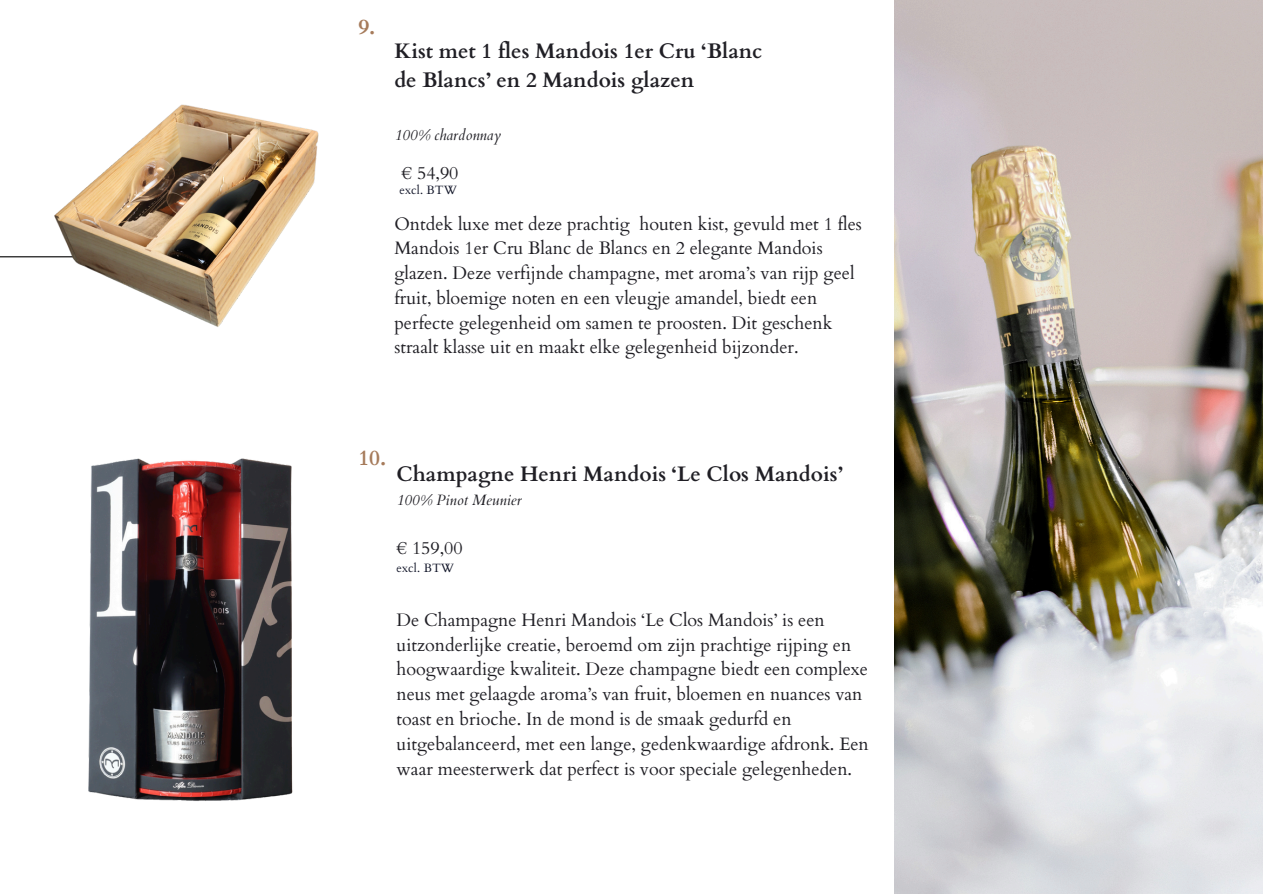
<style>
.page{position:relative;width:1263px;height:894px;background:#fff}
.page>*{position:absolute;margin:0;border:0;box-sizing:border-box;transform-origin:0 0}
.t1{font:700 21.3px "Cardo";color:#a67b5b}
.t2{font:700 21px/29.2px "Cardo";color:#201f25}
.t3{font:18px/24.8px "Cardo";color:#201f25}
.t4{font:italic 15px "Cardo";color:#201f25}
.t5{font:12px "Cardo";letter-spacing:.015em;color:#121629}
</style>
<div class="page">
<img style="left:895px;top:0;width:368px;height:893px">
<img style="left:88px;top:458px;width:205px;height:343px">
<hr style="left:0;top:256px;width:258px;height:1px;background:#000">
<img style="left:41px;top:104px;width:278px;height:223px">
<h3 class="t1" style="left:358px;top:12px;width:19px">9.</h3>
<p class="t2" style="left:394px;top:37px;width:369px">Kist met 1 fles Mandois 1er Cru ‘Blanc de Blancs’ en 2 Mandois glazen</p>
<h3 class="t4" style="left:394px;top:125px;width:108px">100% chardonnay</h3>
<h1 class="t5" style="left:399px;top:182px;width:59px">excl. BTW</h1>
<h3 class="t3" style="left:402px;top:161px;width:58px">€ 54,90</h3>
<h1 class="t3" style="left:394px;top:211px;width:469px">Ontdek luxe met deze prachtig houten kist, gevuld met 1 fles Mandois 1er Cru Blanc de Blancs en 2 elegante Mandois glazen. Deze verfijnde champagne, met aroma’s van rijp geel fruit, bloemige noten en een vleugje amandel, biedt een perfecte gelegenheid om samen te proosten. Dit geschenk straalt klasse uit en maakt elke gelegenheid bijzonder.</h1>
<p class="t1" style="left:358px;top:444px;width:30px">10.</p>
<h3 class="t2" style="left:397px;top:459px;width:448px">Champagne Henri Mandois ‘Le Clos Mandois’</h3>
<h3 class="t4" style="left:397px;top:489px;width:127px">100% Pinot Meunier</h3>
<h2 class="t3" style="left:397px;top:536px;width:68px">€ 159,00</h2>
<p class="t5" style="left:397px;top:560px;width:59px">excl. BTW</p>
<h1 class="t3" style="left:397px;top:607px;width:474px">De Champagne Henri Mandois ‘Le Clos Mandois’ is een uitzonderlijke creatie, beroemd om zijn prachtige rijping en hoogwaardige kwaliteit. Deze champagne biedt een complexe neus met gelaagde aroma’s van fruit, bloemen en nuances van toast en brioche. In de mond is de smaak gedurfd en uitgebalanceerd, met een lange, gedenkwaardige afdronk. Een waar meesterwerk dat perfect is voor speciale gelegenheden.</h1>
</div>
